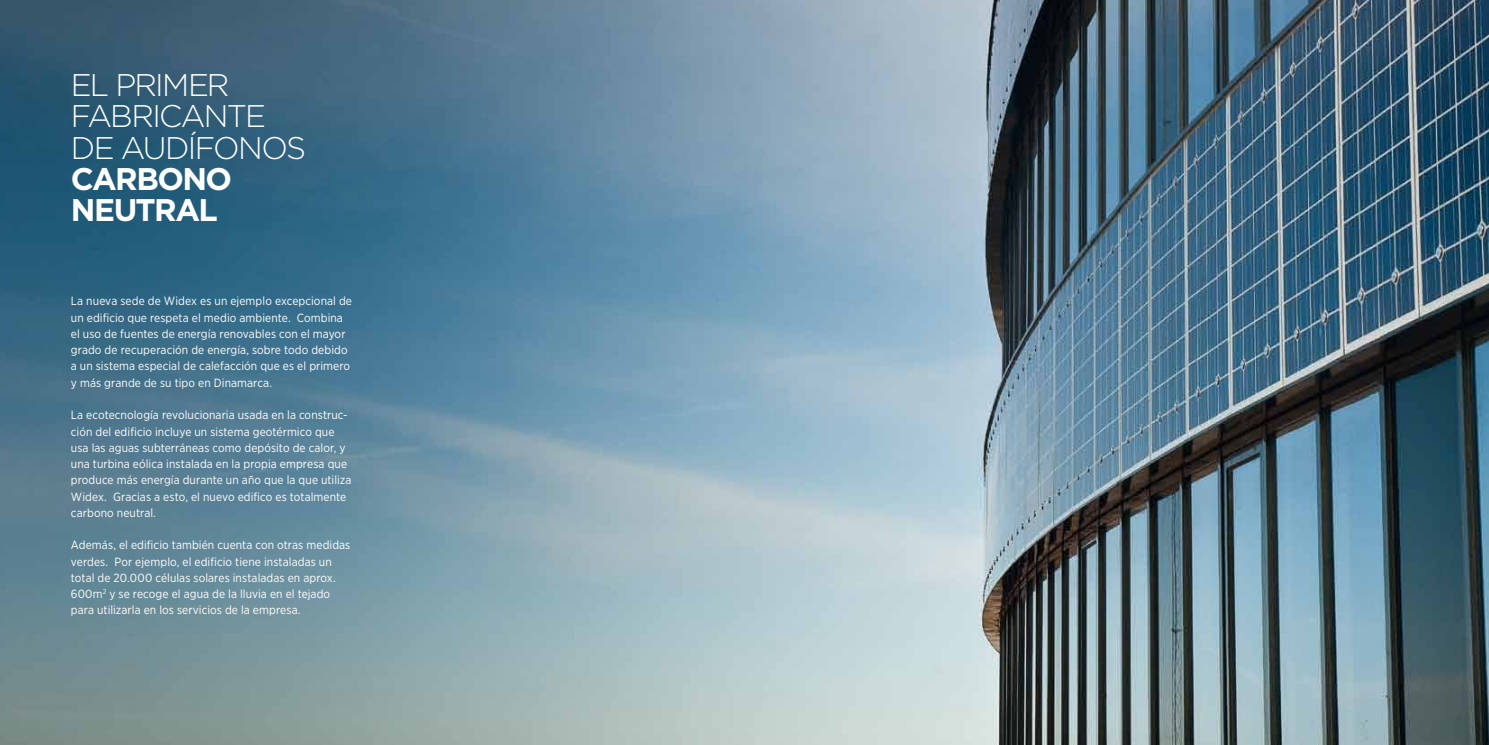
<style>
.page{position:relative;width:1489px;height:745px;background:#fff}
.page>*{position:absolute;margin:0;border:0;box-sizing:border-box;transform-origin:0 0}
.t1{font:300 31.25px/31.2px "Gotham";letter-spacing:-.055em;color:#fff}
.t2{font:700 31.25px/31.2px "Gotham";letter-spacing:-.055em;color:#fff}
.t3{font:11.88px/16.2px "Gotham Narrow";letter-spacing:.01em;color:#fff}
</style>
<div class="page">
<img style="left:0;top:0;width:1488px;height:744px">
<h1 class="t1" style="left:71px;top:68px;width:237px">EL PRIM ER<br>FABRICANTE<br>DE AUDÍFONOS</h1>
<h1 class="t2" style="left:71px;top:163px;width:163px">CARBONO<br>NEUTRAL</h1>
<p class="t3" style="left:71px;top:292px;width:282px">La nueva sede de Widex es un ejemplo excepcional de un edificio que respeta el medio ambiente. Combina el uso de fuentes de energía renovables con el mayor grado de recuperación de energía, sobre todo debido a un sistema especial de calefacción que es el primero y más grande de su tipo en Dinamarca.</p>
<p class="t3" style="left:71px;top:406px;width:282px">La ecotecnología revolucionaria usada en la construc&shy;ción del edificio incluye un sistema geotérmico que usa las aguas subterráneas como depósito de calor, y una turbina eólica instalada en la propia empresa que produce más energía durante un año que la que utiliza Widex. Gracias a esto, el nuevo edifico es totalmente carbono neutral.</p>
<p class="t3" style="left:71px;top:536px;width:281px">Además, el edificio también cuenta con otras medidas verdes. Por ejemplo, el edificio tiene instaladas un total de 20.000 células solares instaladas en aprox.<br>600m<sup>2</sup> y se recoge el agua de la lluvia en el tejado para utilizarla en los servicios de la empresa.</p>
</div>
